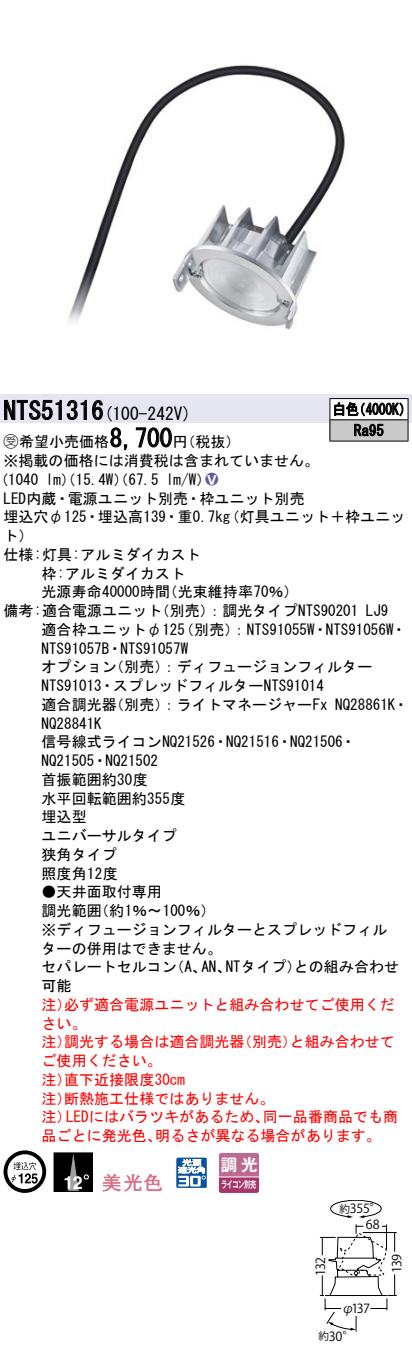
<style>
.page{position:relative;width:412px;height:1355px;background:#fff}
.page>*{position:absolute;margin:0;border:0;box-sizing:border-box;transform-origin:0 0}
.t1{font:25px "MS Gothic";color:#000}
.t2{font:700 18px "Helvetica LT Std";color:#fff}
.t3{font:17.5px "MS Gothic";color:#000}
.t4{font:16.5px "Gothic MB101 Pro De Bold 90 pv RKSJ H";color:#fff}
.t5{font:15px/18.8px "MS Gothic";color:#000}
.t6{font:15px/18.8px "MS Gothic";color:#f00}
.t7{font:15px/21.2px "MS Gothic";color:#000;scale:.88 1}
.t8{font:15px "Ford Classification 1";color:#635aa0}
.t9{font:12.5px "ATC 436875472 d 44494 e 2 d 522 d 592 d 313330 90 pv RKSJ H";letter-spacing:-.045em;color:#000}
.t10{font:10.5px "ATC 436875472 d 44494 e 2 d 522 d 592 d 313330 90 pv RKSJ H";color:#000}
.t11{font:9.5px "Gothic MB101 Pro De Bold 90 pv RKSJ H";letter-spacing:-.05em;color:#fff;scale:.65 1}
.s1{font-family:"Ford Classification 1"}
.s2{color:#fff}
</style>
<div class="page">
<img style="left:0;top:65px;width:411px;height:330px">
<div style="left:0;top:395px;width:411px;height:28px;background:#e6e5f2"></div>
<svg style="left:4px;top:400px;width:99px;height:20px"></svg>
<svg style="left:110px;top:427px;width:17px;height:23px"></svg>
<svg style="left:135px;top:427px;width:37px;height:21px"></svg>
<svg style="left:4px;top:1150px;width:42px;height:43px"></svg>
<div style="left:54px;top:1153px;width:38px;height:38px;background:#000"></div>
<div style="left:54px;top:1153px;width:39px;height:38px;border:1px solid #000"></div>
<svg style="left:68px;top:1153px;width:21px;height:38px"></svg>
<svg style="left:102px;top:1174px;width:60px;height:18px"></svg>
<svg style="left:176px;top:1157px;width:30px;height:31px"></svg>
<svg style="left:218px;top:1153px;width:40px;height:40px;background:#b65b86"></svg>
<hr style="left:218px;top:1176px;width:40px;height:1px;background:#fff">
<hr style="left:329px;top:398px;width:78px;height:1px;background:#000">
<hr style="left:329px;top:441px;width:78px;height:1px;background:#000">
<svg style="left:329px;top:399px;width:79px;height:42px;background:#a6a6a6"></svg>
<svg style="left:319px;top:1200px;width:78px;height:132px"></svg>
<h1 class="t1" style="left:4px;top:398px;width:102px">NTS51316</h1>
<p class="t7" style="left:353px;top:398px;width:36px;text-indent:-21px">白色<br>Ra95</p>
<p class="t7" style="left:352px;top:398px;width:69px">（4000 (K</p>
<p class="t3" style="left:104px;top:405px;width:89px">(100-242 (V</p>
<h1 class="t1" style="left:109px;top:426px;width:64px">8,700</h1>
<p class="t5" style="left:4px;top:432px;width:317px"><span class="s1">B</span>希望小売価格<br>※掲載の価格には消費税は含まれていません。</p>
<p class="t8" style="left:205px;top:471px;width:14px">2<span class="s2">8</span></p>
<p class="t5" style="left:172px;top:432px;width:69px">（円税抜(</p>
<p class="t5" style="left:166px;top:470px;width:46px">l m (W/</p>
<p class="t5" style="left:-7px;top:470px;width:47px">（1040</p>
<p class="t5" style="left:4px;top:489px;width:302px">LED内蔵・電源ユニット別売・枠ユニット別売</p>
<p class="t5" style="left:224px;top:507px;width:181px">（灯具ユニット＋枠ユニッ</p>
<p class="t5" style="left:46px;top:470px;width:114px">lm）（15.4 ）（W 67.5</p>
<p class="t5" style="left:4px;top:507px;width:228px">埋込穴φ125・埋込高139・重0.7kg</p>
<p class="t5" style="left:4px;top:526px;width:31px">ト(</p>
<p class="t5" style="left:4px;top:545px;width:198px">仕様:灯具:アルミダイカスト</p>
<p class="t5" style="left:42px;top:564px;width:145px">枠:アルミダイカスト</p>
<p class="t5" style="left:162px;top:582px;width:137px">（光束維持率70％(</p>
<p class="t5" style="left:42px;top:582px;width:130px">光源寿命40000時間</p>
<p class="t5" style="left:155px;top:601px;width:204px">（別売：）調光タイプNTS90201</p>
<p class="t5" style="left:4px;top:601px;width:160px">備考:適合電源ユニット</p>
<p class="t5" style="left:365px;top:601px;width:24px">LJ9</p>
<p class="t5" style="left:42px;top:620px;width:144px">適合枠ユニットφ125</p>
<p class="t5" style="left:42px;top:639px;width:148px">NTS91057 ・B NTS91057W</p>
<p class="t5" style="left:109px;top:657px;width:264px">（別売：）ディフュージョンフィルター</p>
<p class="t5" style="left:179px;top:620px;width:228px">（別売：） NTS91055 ・W NTS91056 ・W</p>
<p class="t5" style="left:42px;top:657px;width:283px">オプション<br>NTS91013・スプレッドフィルターNTS91014</p>
<p class="t5" style="left:109px;top:695px;width:219px">（別売：）ライトマネージャーFx</p>
<p class="t5" style="left:42px;top:695px;width:315px">適合調光器<br>NQ28841K<br>信号線式ライコンNQ21526・NQ21516・NQ21506・<br>NQ21505・NQ21502<br>首振範囲約30度<br>水平回転範囲約355度<br>埋込型<br>ユニバーサルタイプ<br>狭角タイプ<br>照度角12度</p>
<p class="t5" style="left:94px;top:882px;width:122px;text-indent:-52px">●天井面取付専用<br>（約1％〜100％(</p>
<p class="t5" style="left:334px;top:695px;width:75px">NQ28861 ・K</p>
<p class="t5" style="left:42px;top:901px;width:61px">調光範囲</p>
<p class="t5" style="left:42px;top:920px;width:346px">※ディフュージョンフィルターとスプレッドフィル</p>
<p class="t5" style="left:42px;top:939px;width:181px">ターの併用はできません。</p>
<p class="t5" style="left:293px;top:957px;width:106px">との組み合わせ</p>
<p class="t5" style="left:225px;top:957px;width:77px">NTタイプ）</p>
<p class="t5" style="left:42px;top:957px;width:136px">セパレートセルコン可能</p>
<p class="t6" style="left:64px;top:995px;width:331px">必ず適合電源ユニットと組み合わせてご使用くだ</p>
<p class="t5" style="left:169px;top:957px;width:39px">（、A</p>
<p class="t5" style="left:201px;top:957px;width:31px">AN、</p>
<p class="t6" style="left:42px;top:995px;width:46px">注）さい。</p>
<p class="t6" style="left:64px;top:1032px;width:181px">調光する場合は適合調光器</p>
<p class="t6" style="left:237px;top:1032px;width:61px">（別売）</p>
<p class="t6" style="left:289px;top:1032px;width:106px">と組み合わせて</p>
<p class="t6" style="left:42px;top:1032px;width:31px">注）</p>
<p class="t6" style="left:42px;top:1051px;width:121px">ご使用ください。</p>
<p class="t6" style="left:64px;top:1070px;width:122px">直下近接限度30cm</p>
<p class="t6" style="left:64px;top:1070px;width:211px;text-indent:-22px">注）<br>断熱施工仕様ではありません。</p>
<p class="t6" style="left:42px;top:1089px;width:31px">注）</p>
<p class="t6" style="left:66px;top:1107px;width:204px">LEDにはバラツキがあるため、</p>
<p class="t6" style="left:262px;top:1107px;width:136px">同一品番商品でも商</p>
<p class="t6" style="left:42px;top:1107px;width:31px">注）</p>
<p class="t6" style="left:42px;top:1126px;width:121px">品ごとに発光色、</p>
<p class="t6" style="left:155px;top:1126px;width:227px">明るさが異なる場合があります。</p>
<p class="t2" style="left:63px;top:1172px;width:21px">12</p>
<p class="t4" style="left:220px;top:1151px;width:38px">調光</p>
<p class="t11" style="left:221px;top:1177px;width:56px">ライコン別売</p>
<p class="t9" style="left:349px;top:1201px;width:33px">355°</p>
<p class="t10" style="left:339px;top:1203px;width:12px">約</p>
<p class="t9" style="left:313px;top:1276px;width:20px;rotate:-90deg">132</p>
<p class="t9" style="left:365px;top:1217px;width:15px">68</p>
<p class="t9" style="left:351px;top:1301px;width:20px">137</p>
<p class="t9" style="left:341px;top:1301px;width:14px">φ</p>
<p class="t9" style="left:328px;top:1329px;width:27px">30°</p>
<p class="t10" style="left:318px;top:1330px;width:12px">約</p>
<p class="t9" style="left:389px;top:1273px;width:21px;rotate:-90deg">139</p>
</div>
